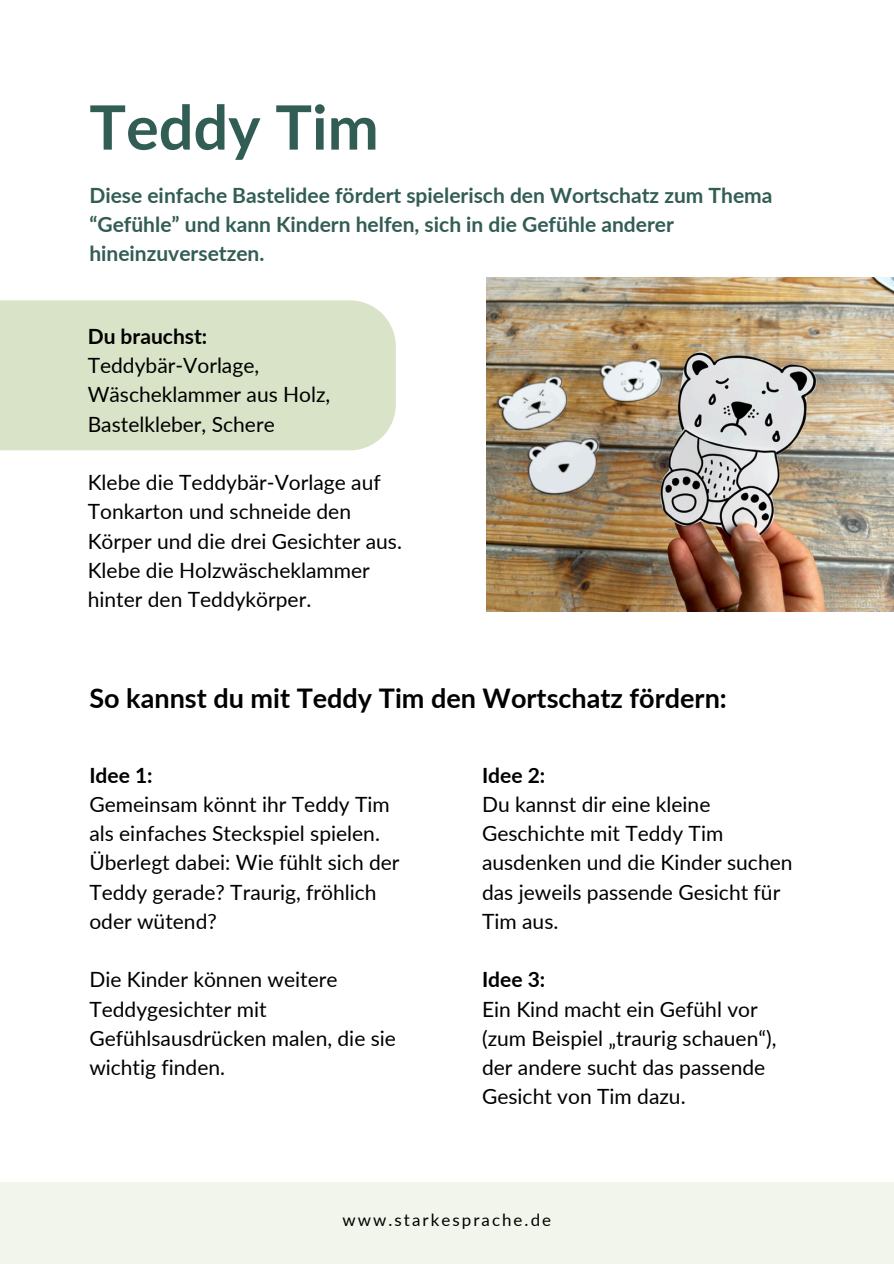
<style>
.page{position:relative;width:894px;height:1264px;background:#fff}
.page>*{position:absolute;margin:0;border:0;box-sizing:border-box;transform-origin:0 0}
.t1{font:700 61.2px "Lato";color:#325d54}
.t2{font:700 27px "Lato";color:#000}
.t3{font:21px/29.2px "Lato";color:#000}
.t4{font:700 21px/29.2px "Lato";color:#325d54}
.t5{font:16.95px "Lato";letter-spacing:.12em;color:#000}
.s1{font-weight:700}
</style>
<div class="page">
<div style="left:0;top:1181px;width:893px;height:82px;background:#f1f5eb"></div>
<img style="left:486px;top:277px;width:407px;height:334px">
<div style="left:0;top:300px;width:396px;height:150px;background:#d9e3c7"></div>
<h4 class="t1" style="left:89px;top:89px;width:291px">Teddy Tim</h4>
<h4 class="t4" style="left:89px;top:180px;width:684px">Diese einfache Bastelidee fördert spielerisch den Wortschatz zum Thema “Gefühle” und kann Kindern helfen, sich in die Gefühle anderer hineinzuversetzen.</h4>
<h3 class="t3" style="left:88px;top:321px;width:244px"><span class="s1">Du brauchst:<br></span>Teddybär-Vorlage,<br>Wäscheklammer aus Holz,<br>Bastelkleber, Schere</h3>
<h4 class="t3" style="left:88px;top:467px;width:316px">Klebe die Teddybär-Vorlage auf<br>Tonkarton und schneide den<br>Körper und die drei Gesichter aus.<br>Klebe die Holzwäscheklammer hinter den Teddykörper.</h4>
<h1 class="t2" style="left:89px;top:681px;width:639px">So kannst du mit Teddy Tim den Wortschatz fördern:</h1>
<p class="t3" style="left:89px;top:759px;width:311px"><span class="s1">Idee 1:<br></span>Gemeinsam könnt ihr Teddy Tim als einfaches Steckspiel spielen.<br>Überlegt dabei: Wie fühlt sich der<br>Teddy gerade? Traurig, fröhlich oder wütend?</p>
<h2 class="t3" style="left:89px;top:964px;width:308px">Die Kinder können weitere<br>Teddygesichter mit<br>Gefühlsausdrücken malen, die sie wichtig finden.</h2>
<h4 class="t3" style="left:482px;top:759px;width:312px"><span class="s1">Idee 2:<br></span>Du kannst dir eine kleine<br>Geschichte mit Teddy Tim ausdenken und die Kinder suchen das jeweils passende Gesicht für<br>Tim aus.</h4>
<h4 class="t3" style="left:482px;top:964px;width:296px"><span class="s1">Idee 3:<br></span>Ein Kind macht ein Gefühl vor (zum Beispiel „traurig schauen“), der andere sucht das passende<br>Gesicht von Tim dazu.</h4>
<h4 class="t5" style="left:342px;top:1209px;width:210px">www.starkesprache.de</h4>
</div>
